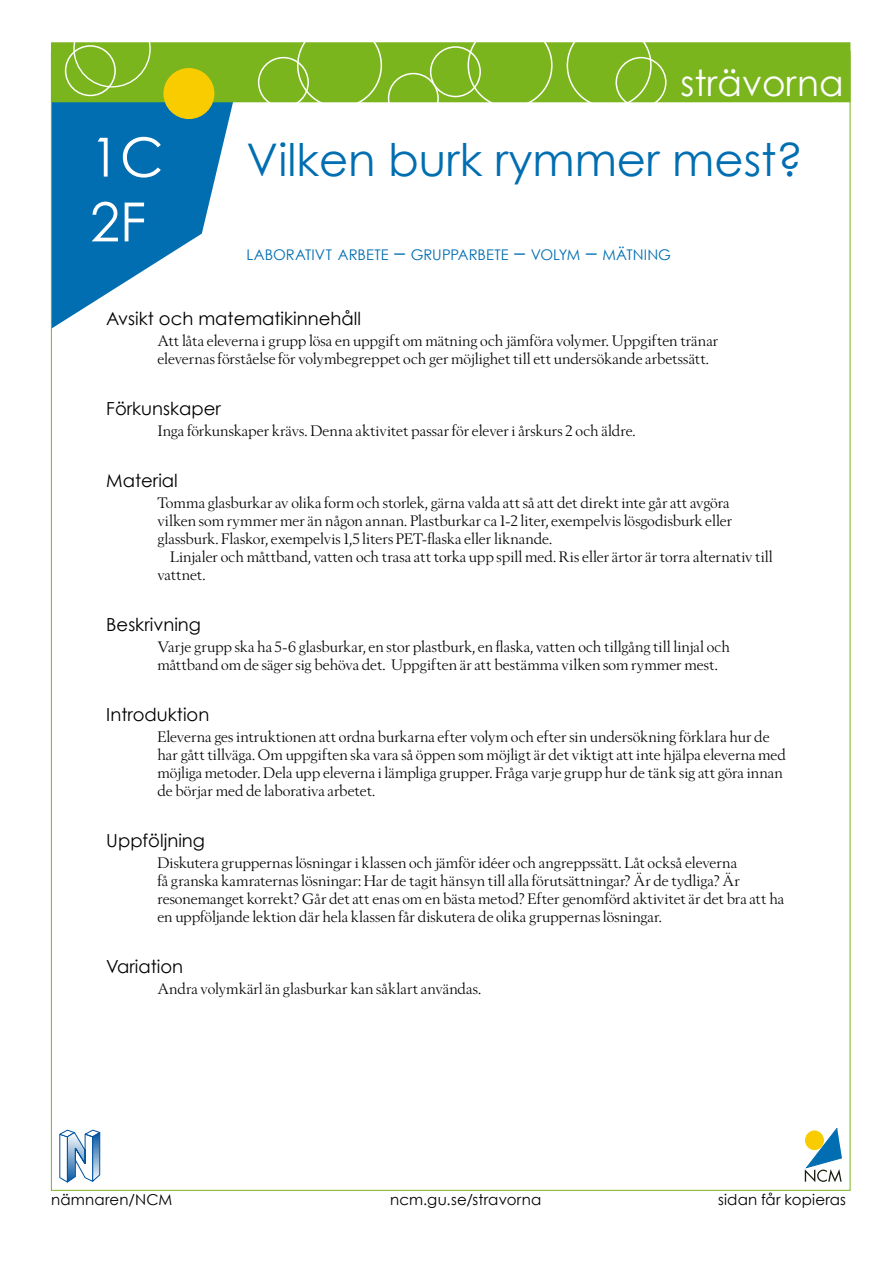
<style>
.page{position:relative;width:893px;height:1263px;background:#fff}
.page>*{position:absolute;margin:0;border:0;box-sizing:border-box;transform-origin:0 0}
.t1{font:54px/64.8px "Century Gothic";color:#fff}
.t2{font:45px "Century Gothic";color:#006eb1}
.t3{font:36px "Century Gothic";color:#fff}
.t4{font:18px "Century Gothic";color:#000}
.t5{font:15px/18px "Berling Nova Display Pro";letter-spacing:.005em;color:#000}
.t6{font:15px "Century Gothic";letter-spacing:.015em;color:#000}
.t7{font:14.7px "Century Gothic";letter-spacing:.005em;color:#006eb1}
.s1{font-size:21px}
</style>
<div class="page">
<svg style="left:805px;top:1128px;width:37px;height:54px"></svg>
<svg style="left:60px;top:1130px;width:40px;height:52px"></svg>
<svg style="left:53px;top:102px;width:181px;height:226px"></svg>
<div style="left:51px;top:42px;width:799px;height:60px;background:#7ab51d"></div>
<div style="left:73px;top:10px;width:78px;height:77px;border:1px solid #fff;border-radius:50%"></div>
<div style="left:65px;top:45px;width:51px;height:51px;border:2px solid #fff;border-radius:50%"></div>
<div style="left:258px;top:57px;width:51px;height:51px;border:2px solid #fff;border-radius:50%"></div>
<div style="left:297px;top:23px;width:85px;height:85px;border:2px solid #fff;border-radius:50%"></div>
<div style="left:388px;top:73px;width:51px;height:51px;border:2px solid #fff;border-radius:50%"></div>
<div style="left:430px;top:46px;width:51px;height:51px;border:2px solid #fff;border-radius:50%"></div>
<div style="left:468px;top:23px;width:85px;height:85px;border:2px solid #fff;border-radius:50%"></div>
<div style="left:567px;top:23px;width:85px;height:85px;border:2px solid #fff;border-radius:50%"></div>
<div style="left:615px;top:57px;width:51px;height:51px;border:2px solid #fff;border-radius:50%"></div>
<div style="left:164px;top:69px;width:50px;height:49px;background:#f9cc00;border-radius:50%"></div>
<div style="left:163px;top:68px;width:51px;height:51px;border:2px solid #f9cc00;border-radius:50%"></div>
<h3 class="t3" style="left:680px;top:61px;width:165px">strävorna</h3>
<h1 class="t1" style="left:90px;top:124px;width:75px">1C<br>2F</h1>
<h2 class="t2" style="left:247px;top:133px;width:558px">Vilken burk rymmer mest?</h2>
<p class="t7" style="left:247px;top:246px;width:426px">LABORATIVT ARBETE <span class="s1">–</span> GRUPPARBETE <span class="s1">–</span> VOLYM <span class="s1">–</span> MÄTNING</p>
<p class="t4" style="left:106px;top:308px;width:256px">Avsikt och matematikinnehåll</p>
<p class="t5" style="left:157px;top:332px;width:563px">Att låta eleverna i grupp lösa en uppgift om mätning och jämföra volymer. Uppgiften tränar elevernas förståelse för volymbegreppet och ger möjlighet till ett undersökande arbetssätt.</p>
<p class="t4" style="left:106px;top:398px;width:116px">Förkunskaper</p>
<p class="t5" style="left:157px;top:422px;width:480px">Inga förkunskaper krävs. Denna aktivitet passar för elever i årskurs 2 och äldre.</p>
<p class="t4" style="left:106px;top:470px;width:73px">Material</p>
<p class="t5" style="left:157px;top:494px;width:576px">Tomma glasburkar av olika form och storlek, gärna valda att så att det direkt inte går att avgöra vilken som rymmer mer än någon annan. Plastburkar ca 1-2 liter, exempelvis lösgodisburk eller glassburk. Flaskor, exempelvis 1,5 liters PET-flaska eller liknande.</p>
<p class="t5" style="left:157px;top:548px;width:617px;text-indent:13px">Linjaler och måttband, vatten och trasa att torka upp spill med. Ris eller ärtor är torra alternativ till vattnet.</p>
<p class="t4" style="left:106px;top:614px;width:96px">Beskrivning</p>
<p class="t5" style="left:157px;top:638px;width:574px">Varje grupp ska ha 5-6 glasburkar, en stor plastburk, en flaska, vatten och tillgång till linjal och måttband om de säger sig behöva det. Uppgiften är att bestämma vilken som rymmer mest.</p>
<p class="t4" style="left:106px;top:704px;width:105px">Introduktion</p>
<p class="t5" style="left:157px;top:728px;width:630px">Eleverna ges intruktionen att ordna burkarna efter volym och efter sin undersökning förklara hur de har gått tillväga. Om uppgiften ska vara så öppen som möjligt är det viktigt att inte hjälpa eleverna med möjliga metoder. Dela upp eleverna i lämpliga grupper. Fråga varje grupp hur de tänk sig att göra innan de börjar med de laborativa arbetet.</p>
<p class="t4" style="left:106px;top:830px;width:100px">Uppföljning</p>
<p class="t5" style="left:157px;top:854px;width:628px">Diskutera gruppernas lösningar i klassen och jämför idéer och angreppssätt. Låt också eleverna<br>få granska kamraternas lösningar: Har de tagit hänsyn till alla förutsättningar? Är de tydliga? Är resonemanget korrekt? Går det att enas om en bästa metod? Efter genomförd aktivitet är det bra att ha en uppföljande lektion där hela klassen får diskutera de olika gruppernas lösningar.</p>
<p class="t4" style="left:106px;top:956px;width:78px">Variation</p>
<p class="t5" style="left:157px;top:980px;width:326px">Andra volymkärl än glasburkar kan såklart användas.</p>
<p class="t6" style="left:51px;top:1190px;width:123px">nämnaren/NCM</p>
<p class="t6" style="left:390px;top:1190px;width:153px">ncm.gu.se/stravorna</p>
<p class="t6" style="left:718px;top:1190px;width:130px">sidan får kopieras</p>
</div>
